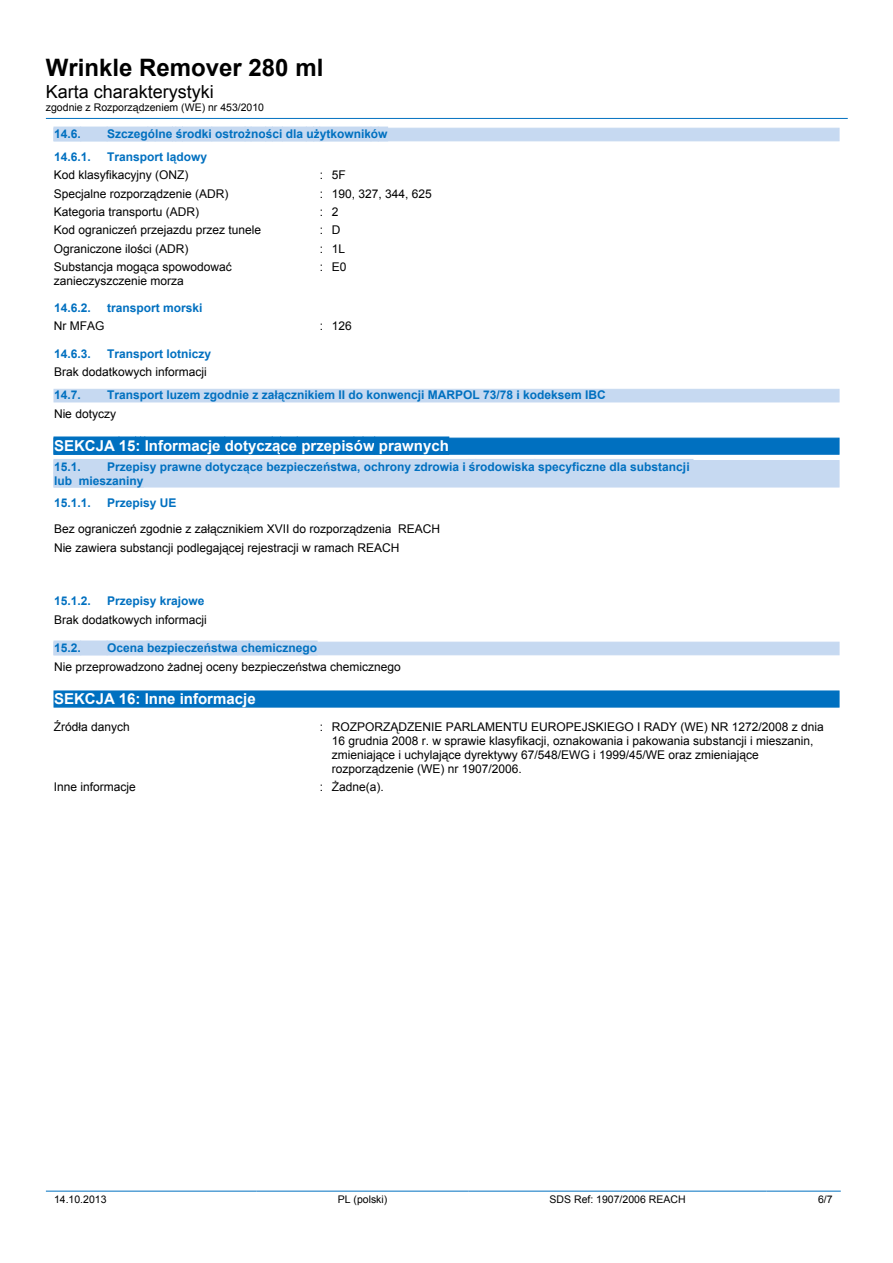
<style>
.page{position:relative;width:893px;height:1263px;background:#fff}
.page>*{position:absolute;margin:0;border:0;box-sizing:border-box;transform-origin:0 0}
.t1{font:700 24px "Arial";color:#000}
.t2{font:18px "Arial";color:#000}
.t3{font:700 15px "Arial";color:#fff}
.t4{font:12px/13.8px "Arial";color:#000}
.t5{font:700 12px/13.8px "Arial";color:#0070c0}
.t6{font:10.5px "Arial";color:#000}
</style>
<div class="page">
<hr style="left:46px;top:118px;width:802px;height:1px;background:#0070c0">
<hr style="left:46px;top:1191px;width:210px;height:1px;background:#0070c0">
<hr style="left:256px;top:1191px;width:213px;height:1px;background:#0070c0">
<hr style="left:469px;top:1191px;width:297px;height:1px;background:#0070c0">
<hr style="left:766px;top:1191px;width:75px;height:1px;background:#0070c0">
<div style="left:54px;top:128px;width:785px;height:13px;background:#c6d9f1"></div>
<div style="left:54px;top:127px;width:27px;height:14px;background:#c6d9f1"></div>
<div style="left:81px;top:127px;width:26px;height:14px;background:#c6d9f1"></div>
<div style="left:107px;top:127px;width:41px;height:14px;background:#c6d9f1"></div>
<div style="left:148px;top:127px;width:7px;height:14px;background:#c6d9f1"></div>
<div style="left:155px;top:127px;width:18px;height:14px;background:#c6d9f1"></div>
<hr style="left:172px;top:127px;width:4px;height:14px;background:#c6d9f1">
<div style="left:176px;top:127px;width:7px;height:14px;background:#c6d9f1"></div>
<div style="left:182px;top:127px;width:30px;height:14px;background:#c6d9f1"></div>
<div style="left:212px;top:127px;width:33px;height:14px;background:#c6d9f1"></div>
<div style="left:245px;top:127px;width:6px;height:14px;background:#c6d9f1"></div>
<div style="left:251px;top:127px;width:15px;height:14px;background:#c6d9f1"></div>
<div style="left:266px;top:127px;width:6px;height:14px;background:#c6d9f1"></div>
<div style="left:272px;top:127px;width:10px;height:14px;background:#c6d9f1"></div>
<div style="left:282px;top:127px;width:24px;height:14px;background:#c6d9f1"></div>
<div style="left:306px;top:127px;width:8px;height:14px;background:#c6d9f1"></div>
<div style="left:314px;top:127px;width:6px;height:14px;background:#c6d9f1"></div>
<div style="left:320px;top:127px;width:51px;height:14px;background:#c6d9f1"></div>
<div style="left:371px;top:127px;width:7px;height:14px;background:#c6d9f1"></div>
<div style="left:378px;top:127px;width:10px;height:14px;background:#c6d9f1"></div>
<div style="left:54px;top:389px;width:785px;height:13px;background:#c6d9f1"></div>
<div style="left:54px;top:438px;width:785px;height:16px;background:#0070c0;border:1px solid #0070c0"></div>
<div style="left:54px;top:437px;width:65px;height:17px;background:#0070c0"></div>
<div style="left:119px;top:437px;width:17px;height:17px;background:#0070c0"></div>
<div style="left:136px;top:437px;width:5px;height:17px;background:#0070c0"></div>
<hr style="left:141px;top:437px;width:4px;height:17px;background:#0070c0">
<div style="left:145px;top:437px;width:80px;height:17px;background:#0070c0"></div>
<div style="left:225px;top:437px;width:47px;height:17px;background:#0070c0"></div>
<div style="left:272px;top:437px;width:9px;height:17px;background:#0070c0"></div>
<div style="left:280px;top:437px;width:17px;height:17px;background:#0070c0"></div>
<div style="left:297px;top:437px;width:57px;height:17px;background:#0070c0"></div>
<div style="left:354px;top:437px;width:9px;height:17px;background:#0070c0"></div>
<div style="left:363px;top:437px;width:12px;height:17px;background:#0070c0"></div>
<div style="left:375px;top:437px;width:74px;height:17px;background:#0070c0"></div>
<div style="left:54px;top:460px;width:785px;height:27px;background:#c6d9f1"></div>
<div style="left:54px;top:459px;width:27px;height:14px;background:#c6d9f1"></div>
<div style="left:81px;top:459px;width:26px;height:14px;background:#c6d9f1"></div>
<div style="left:107px;top:459px;width:98px;height:14px;background:#c6d9f1"></div>
<div style="left:205px;top:459px;width:38px;height:14px;background:#c6d9f1"></div>
<div style="left:243px;top:459px;width:7px;height:14px;background:#c6d9f1"></div>
<div style="left:250px;top:459px;width:13px;height:14px;background:#c6d9f1"></div>
<div style="left:263px;top:459px;width:60px;height:14px;background:#c6d9f1"></div>
<div style="left:323px;top:459px;width:7px;height:14px;background:#c6d9f1"></div>
<div style="left:330px;top:459px;width:30px;height:14px;background:#c6d9f1"></div>
<div style="left:360px;top:459px;width:109px;height:14px;background:#c6d9f1"></div>
<div style="left:469px;top:459px;width:7px;height:14px;background:#c6d9f1"></div>
<div style="left:476px;top:459px;width:59px;height:14px;background:#c6d9f1"></div>
<div style="left:535px;top:459px;width:158px;height:14px;background:#c6d9f1"></div>
<div style="left:54px;top:642px;width:785px;height:13px;background:#c6d9f1"></div>
<div style="left:54px;top:641px;width:27px;height:14px;background:#c6d9f1"></div>
<div style="left:81px;top:641px;width:26px;height:14px;background:#c6d9f1"></div>
<div style="left:107px;top:641px;width:40px;height:14px;background:#c6d9f1"></div>
<div style="left:147px;top:641px;width:57px;height:14px;background:#c6d9f1"></div>
<div style="left:204px;top:641px;width:7px;height:14px;background:#c6d9f1"></div>
<div style="left:211px;top:641px;width:27px;height:14px;background:#c6d9f1"></div>
<div style="left:238px;top:641px;width:79px;height:14px;background:#c6d9f1"></div>
<div style="left:54px;top:691px;width:785px;height:16px;background:#0070c0"></div>
<h1 class="t1" style="left:46px;top:51px;width:279px">Wrinkle Remover 280 ml</h1>
<h2 class="t2" style="left:46px;top:80px;width:170px">Karta charakterystyki</h2>
<p class="t6" style="left:46px;top:101px;width:220px">zgodnie z Rozporządzeniem (WE) nr 453/2010</p>
<p class="t5" style="left:54px;top:128px;width:28px">14.6.</p>
<p class="t5" style="left:107px;top:128px;width:282px">Szczególne środki ostrożności dla użytkowników</p>
<p class="t5" style="left:54px;top:150px;width:38px">14.6.1.</p>
<p class="t5" style="left:107px;top:150px;width:102px">Transport lądowy</p>
<p class="t4" style="left:54px;top:168px;width:136px">Kod klasyfikacyjny (ONZ)</p>
<p class="t4" style="left:320px;top:168px;width:28px">: 5F</p>
<p class="t4" style="left:54px;top:187px;width:176px">Specjalne rozporządzenie (ADR)</p>
<p class="t4" style="left:320px;top:187px;width:114px">: 190, 327, 344, 625</p>
<p class="t4" style="left:54px;top:205px;width:147px">Kategoria transportu (ADR)</p>
<p class="t4" style="left:320px;top:205px;width:20px">: 2</p>
<p class="t4" style="left:54px;top:223px;width:209px">Kod ograniczeń przejazdu przez tunele</p>
<p class="t4" style="left:320px;top:223px;width:22px">: D</p>
<p class="t4" style="left:54px;top:242px;width:136px">Ograniczone ilości (ADR)</p>
<p class="t4" style="left:320px;top:242px;width:27px">: 1L</p>
<p class="t4" style="left:54px;top:260px;width:180px">Substancja mogąca spowodować zanieczyszczenie morza</p>
<p class="t4" style="left:320px;top:260px;width:28px">: E0</p>
<p class="t5" style="left:54px;top:301px;width:38px">14.6.2.</p>
<p class="t5" style="left:107px;top:301px;width:97px">transport morski</p>
<p class="t4" style="left:54px;top:319px;width:52px">Nr MFAG</p>
<p class="t4" style="left:320px;top:319px;width:34px">: 126</p>
<p class="t5" style="left:54px;top:347px;width:38px">14.6.3.</p>
<p class="t5" style="left:107px;top:347px;width:106px">Transport lotniczy</p>
<p class="t4" style="left:54px;top:365px;width:154px">Brak dodatkowych informacji</p>
<p class="t5" style="left:54px;top:389px;width:28px">14.7.</p>
<p class="t5" style="left:107px;top:389px;width:500px">Transport luzem zgodnie z załącznikiem II do konwencji MARPOL 73/78 i kodeksem IBC</p>
<p class="t4" style="left:54px;top:407px;width:64px">Nie dotyczy</p>
<p class="t3" style="left:54px;top:436px;width:396px">SEKCJA 15: Informacje dotyczące przepisów prawnych</p>
<p class="t5" style="left:54px;top:460px;width:28px">15.1.</p>
<p class="t5" style="left:54px;top:460px;width:637px;text-indent:53px">Przepisy prawne dotyczące bezpieczeństwa, ochrony zdrowia i środowiska specyficzne dla substancji lub mieszaniny</p>
<p class="t5" style="left:54px;top:497px;width:38px">15.1.1.</p>
<p class="t5" style="left:107px;top:497px;width:71px">Przepisy UE</p>
<p class="t4" style="left:54px;top:520px;width:388px;line-height:18.3px">Bez ograniczeń zgodnie z załącznikiem XVII do rozporządzenia REACH<br>Nie zawiera substancji podlegającej rejestracji w ramach REACH</p>
<p class="t5" style="left:54px;top:595px;width:38px">15.1.2.</p>
<p class="t5" style="left:107px;top:595px;width:99px">Przepisy krajowe</p>
<p class="t4" style="left:54px;top:613px;width:154px">Brak dodatkowych informacji</p>
<p class="t5" style="left:54px;top:642px;width:28px">15.2.</p>
<p class="t5" style="left:107px;top:642px;width:211px">Ocena bezpieczeństwa chemicznego</p>
<p class="t4" style="left:54px;top:660px;width:348px">Nie przeprowadzono żadnej oceny bezpieczeństwa chemicznego</p>
<p class="t3" style="left:54px;top:689px;width:203px">SEKCJA 16: Inne informacje</p>
<p class="t4" style="left:54px;top:720px;width:78px">Źródła danych</p>
<p class="t4" style="left:332px;top:720px;width:494px;text-indent:-12px">: ROZPORZĄDZENIE PARLAMENTU EUROPEJSKIEGO I RADY (WE) NR 1272/2008 z dnia 16 grudnia 2008 r. w sprawie klasyfikacji, oznakowania i pakowania substancji i mieszanin, zmieniające i uchylające dyrektywy 67/548/EWG i 1999/45/WE oraz zmieniające rozporządzenie (WE) nr 1907/2006.</p>
<p class="t4" style="left:54px;top:780px;width:84px">Inne informacje</p>
<p class="t4" style="left:320px;top:780px;width:66px">: Żadne(a).</p>
<p class="t6" style="left:54px;top:1192px;width:54px">14.10.2013</p>
<p class="t6" style="left:338px;top:1192px;width:51px">PL (polski)</p>
<p class="t6" style="left:550px;top:1192px;width:137px">SDS Ref: 1907/2006 REACH</p>
<p class="t6" style="left:818px;top:1192px;width:16px">6/7</p>
</div>
